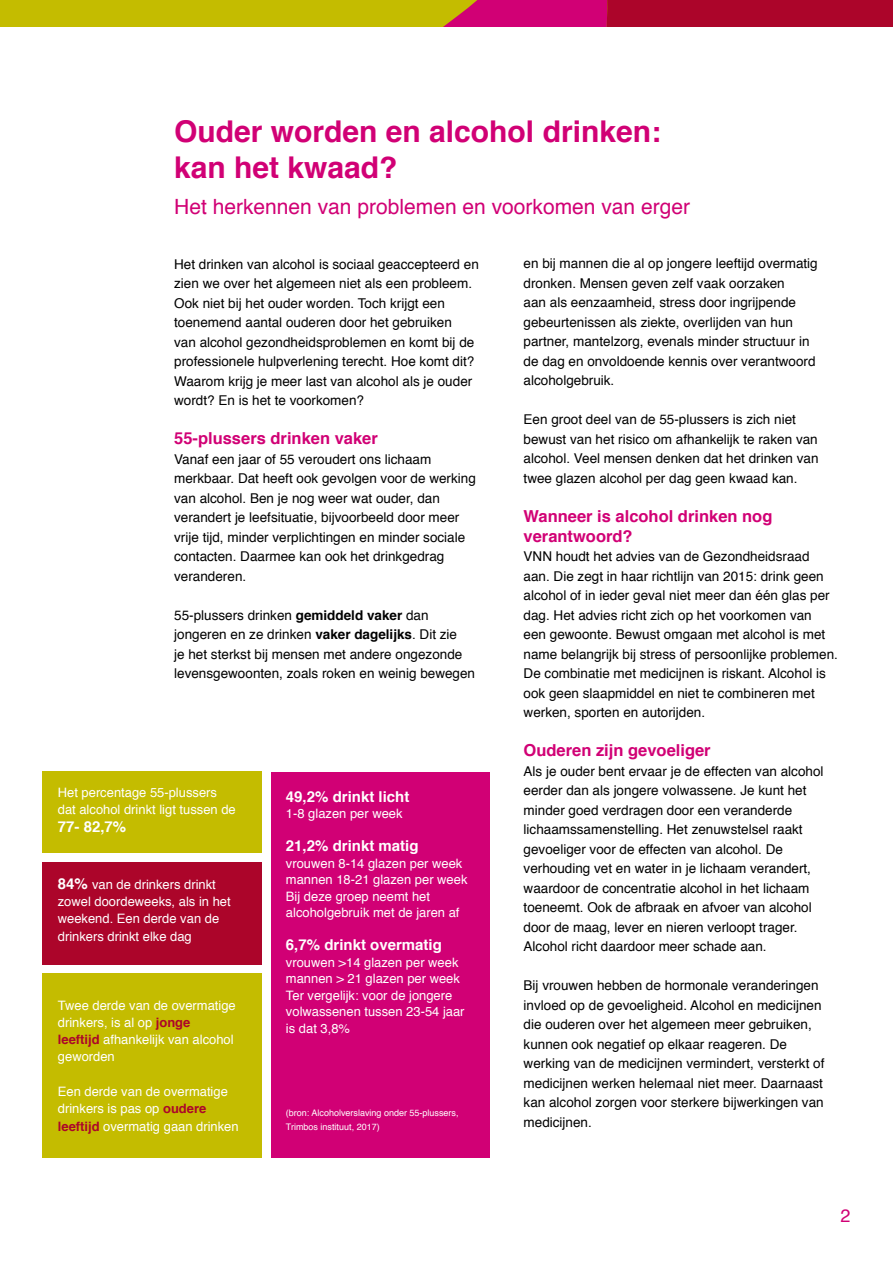
<style>
.page{position:relative;width:893px;height:1263px;background:#fff}
.page>*{position:absolute;margin:0;border:0;box-sizing:border-box;transform-origin:0 0}
.t1{font:700 30px/36px "Helvetica";color:#d10075}
.t2{font:21px "Helvetica";color:#d10075}
.t3{font:18px "Helvetica";color:#d10075}
.t4{font:700 16.5px/19.5px "Helvetica";color:#d10075}
.t5{font:700 15px "Helvetica";color:#fff}
.t6{font:13.5px/19.5px "Helvetica";color:#000}
.t7{font:12.9px/17.2px "Helvetica";color:#fff}
.t8{font:9px/13.5px "Helvetica";color:#fff}
.s1{font-weight:700}
.s2{font-weight:700;font-size:15px}
.s3{font-weight:700;color:#ac052a}
</style>
<div class="page">
<div style="left:0;top:0;width:893px;height:27px;background:#c4bc00"></div>
<svg style="left:443px;top:0;width:450px;height:27px;background:#b90a40"></svg>
<div style="left:43px;top:772px;width:219px;height:81px;background:#c4bc00"></div>
<div style="left:43px;top:862px;width:219px;height:102px;background:#ac052a"></div>
<div style="left:271px;top:772px;width:219px;height:385px;background:#d10075"></div>
<div style="left:43px;top:973px;width:219px;height:184px;background:#c4bc00"></div>
<h1 class="t1" style="left:174px;top:113px;width:488px">Ouder worden en alcohol drinken: kan het kwaad?</h1>
<h2 class="t2" style="left:174px;top:190px;width:517px">Het herkennen van problemen en voorkomen van erger</h2>
<p class="t6" style="left:174px;top:254px;width:306px">Het drinken van alcohol is sociaal geaccepteerd en zien we over het algemeen niet als een probleem.<br>Ook niet bij het ouder worden. Toch krijgt een toenemend aantal ouderen door het gebruiken<br>van alcohol gezondheidsproblemen en komt bij de professionele hulpverlening terecht. Hoe komt dit?<br>Waarom krijg je meer last van alcohol als je ouder wordt? En is het te voorkomen?</p>
<p class="t4" style="left:174px;top:429px;width:205px">55-plussers drinken vaker</p>
<p class="t6" style="left:174px;top:449px;width:303px">Vanaf een jaar of 55 veroudert ons lichaam merkbaar. Dat heeft ook gevolgen voor de werking van alcohol. Ben je nog weer wat ouder, dan verandert je leefsituatie, bijvoorbeeld door meer vrije tijd, minder verplichtingen en minder sociale contacten. Daarmee kan ook het drinkgedrag veranderen.</p>
<p class="t6" style="left:174px;top:605px;width:302px">55-plussers drinken <span class="s1">gemiddeld vaker</span> dan jongeren en ze drinken <span class="s1">vaker dagelijks</span>. Dit zie<br>je het sterkst bij mensen met andere ongezonde levensgewoonten, zoals roken en weinig bewegen</p>
<p class="t7" style="left:58px;top:784px;width:179px">Het percentage 55-plussers dat alcohol drinkt ligt tussen de</p>
<p class="t5" style="left:58px;top:814px;width:70px">77- 82,7%</p>
<p class="t7" style="left:58px;top:876px;width:174px"><span class="s2">84%</span> van de drinkers drinkt zowel doordeweeks, als in het weekend. Een derde van de drinkers drinkt elke dag</p>
<p class="t7" style="left:58px;top:997px;width:179px">Twee derde van de overmatige drinkers, is al op <span class="s3">jonge<br>leeftijd</span> afhankelijk van alcohol geworden</p>
<p class="t7" style="left:58px;top:1083px;width:182px">Een derde van de overmatige drinkers is pas op <span class="s3">oudere leeftijd</span> overmatig gaan drinken</p>
<p class="t5" style="left:286px;top:784px;width:125px">49,2% drinkt licht</p>
<p class="t7" style="left:286px;top:805px;width:118px">1-8 glazen per week</p>
<p class="t5" style="left:286px;top:834px;width:134px">21,2% drinkt matig</p>
<p class="t7" style="left:286px;top:855px;width:183px;line-height:16.5px">vrouwen 8-14 glazen per week mannen 18-21 glazen per week<br>Bij deze groep neemt het alcoholgebruik met de jaren af</p>
<p class="t5" style="left:286px;top:933px;width:157px">6,7% drinkt overmatig</p>
<p class="t7" style="left:286px;top:954px;width:180px;line-height:16.5px">vrouwen &gt;14 glazen per week mannen &gt; 21 glazen per week<br>Ter vergelijk: voor de jongere volwassenen tussen 23-54 jaar is dat 3,8%</p>
<p class="t8" style="left:286px;top:1106px;width:174px">(bron: Alcoholverslaving onder 55-plussers,<br>Trimbos instituut, 2017)</p>
<p class="t6" style="left:524px;top:254px;width:296px">en bij mannen die al op jongere leeftijd overmatig dronken. Mensen geven zelf vaak oorzaken<br>aan als eenzaamheid, stress door ingrijpende gebeurtenissen als ziekte, overlijden van hun partner, mantelzorg, evenals minder structuur in de dag en onvoldoende kennis over verantwoord alcoholgebruik.</p>
<p class="t6" style="left:524px;top:410px;width:296px">Een groot deel van de 55-plussers is zich niet bewust van het risico om afhankelijk te raken van alcohol. Veel mensen denken dat het drinken van twee glazen alcohol per dag geen kwaad kan.</p>
<p class="t4" style="left:524px;top:507px;width:250px">Wanneer is alcohol drinken nog verantwoord?</p>
<p class="t6" style="left:524px;top:547px;width:316px">VNN houdt het advies van de Gezondheidsraad aan. Die zegt in haar richtlijn van 2015: drink geen alcohol of in ieder geval niet meer dan één glas per dag. Het advies richt zich op het voorkomen van<br>een gewoonte. Bewust omgaan met alcohol is met name belangrijk bij stress of persoonlijke problemen.<br>De combinatie met medicijnen is riskant. Alcohol is ook geen slaapmiddel en niet te combineren met werken, sporten en autorijden.</p>
<p class="t4" style="left:524px;top:741px;width:189px">Ouderen zijn gevoeliger</p>
<p class="t6" style="left:524px;top:761px;width:301px">Als je ouder bent ervaar je de effecten van alcohol eerder dan als jongere volwassene. Je kunt het minder goed verdragen door een veranderde lichaamssamenstelling. Het zenuwstelsel raakt gevoeliger voor de effecten van alcohol. De verhouding vet en water in je lichaam verandert, waardoor de concentratie alcohol in het lichaam toeneemt. Ook de afbraak en afvoer van alcohol door de maag, lever en nieren verloopt trager.<br>Alcohol richt daardoor meer schade aan.</p>
<p class="t6" style="left:524px;top:976px;width:302px">Bij vrouwen hebben de hormonale veranderingen invloed op de gevoeligheid. Alcohol en medicijnen die ouderen over het algemeen meer gebruiken, kunnen ook negatief op elkaar reageren. De werking van de medicijnen vermindert, versterkt of medicijnen werken helemaal niet meer. Daarnaast kan alcohol zorgen voor sterkere bijwerkingen van medicijnen.</p>
<h3 class="t3" style="left:840px;top:1202px;width:12px">2</h3>
</div>
